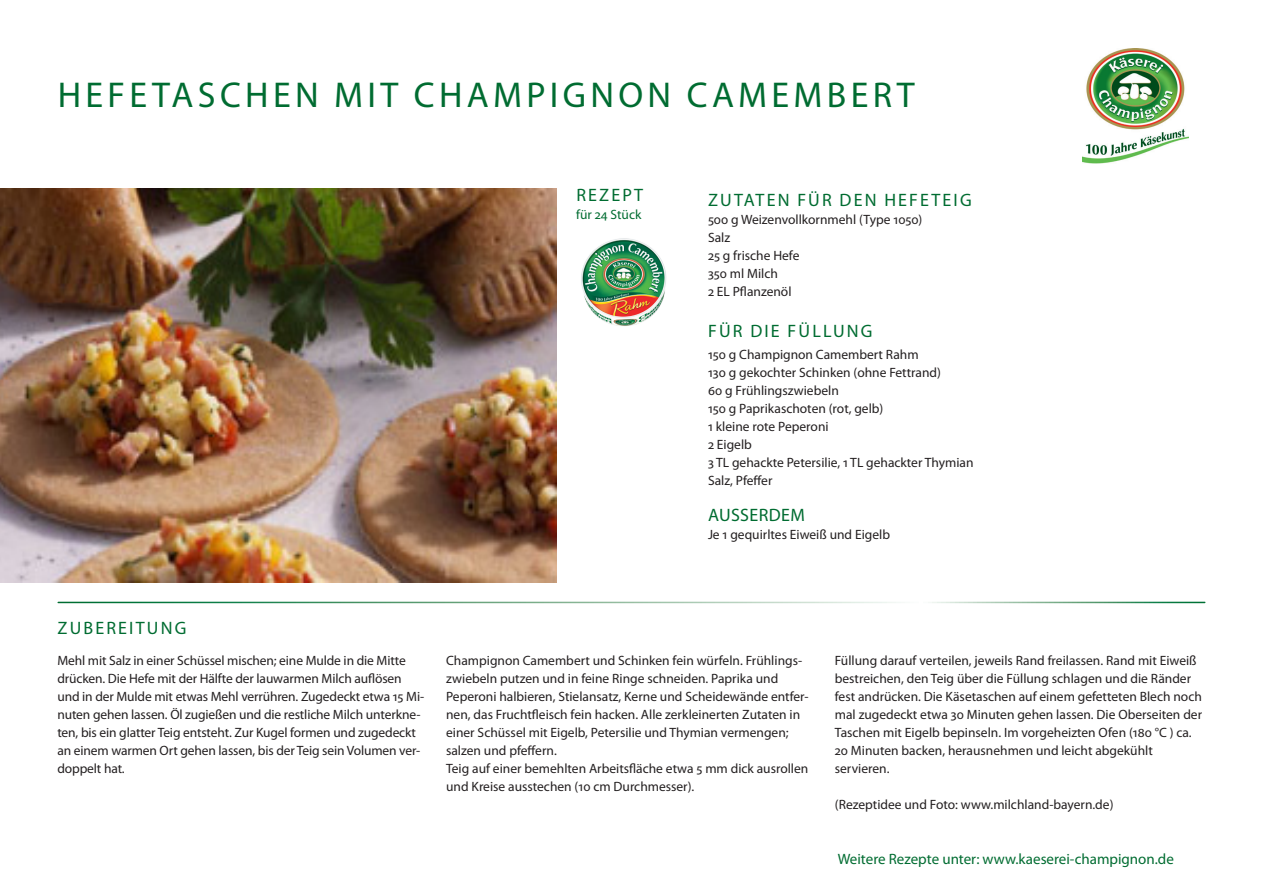
<style>
.page{position:relative;width:1263px;height:893px;background:#fff}
.page>*{position:absolute;margin:0;border:0;box-sizing:border-box;transform-origin:0 0}
._01_headversal{font:36px "Myriad Pro";letter-spacing:.12em;color:#006c31}
._04_head_klein{font:18px "Myriad Pro";letter-spacing:.12em;color:#006c31}
._04_head_klein-2{font:18px "Myriad Pro";letter-spacing:.02em;color:#006c31}
._03_Text_kursiv{font:15px "Myriad Pro";color:#006c31}
._02_Grundtext{font:13.5px/18px "Myriad Pro";color:#231f20}
._04_head_klein-3{font:13.5px/18px "Myriad Pro";color:#231f20}
._02_Grundtext-2{font:13.5px "Myriad Pro";color:#006c31}
</style>
<div class="page">
<img style="left:0;top:189px;width:556px;height:393px">
<img style="left:1082px;top:48px;width:106px;height:116px">
<img style="left:581px;top:238px;width:85px;height:88px">
<p class="_01_headversal" style="left:58px;top:73px;width:858px">HEFETASCHEN MIT CHAMPIGNON CAMEMBERT</p>
<p class="_04_head_klein" style="left:58px;top:617px;width:130px">ZUBEREITUNG</p>
<p class="_04_head_klein" style="left:576px;top:184px;width:68px">REZEPT</p>
<p class="_02_Grundtext-2" style="left:576px;top:207px;width:67px">für 24 Stück</p>
<p class="_04_head_klein" style="left:708px;top:189px;width:265px">ZUTATEN FÜR DEN HEFETEIG</p>
<p class="_02_Grundtext" style="left:708px;top:211px;width:216px">500 g Weizenvollkornmehl (Type 1050)<br>Salz<br>25 g frische Hefe<br>350 ml Milch</p>
<p class="_02_Grundtext" style="left:708px;top:283px;width:85px">2 EL Pflanzenöl</p>
<p class="_04_head_klein" style="left:708px;top:320px;width:166px">FÜR DIE FÜLLUNG</p>
<p class="_04_head_klein-3" style="left:708px;top:345px;width:267px">150 g Champignon Camembert Rahm<br>130 g gekochter Schinken (ohne Fettrand)<br>60 g Frühlingszwiebeln<br>150 g Paprikaschoten (rot, gelb)<br>1 kleine rote Peperoni<br>2 Eigelb<br>3 TL gehackte Petersilie, 1 TL gehackter Thymian<br>Salz, Pfeffer</p>
<p class="_04_head_klein-2" style="left:708px;top:504px;width:98px">AUSSERDEM</p>
<p class="_04_head_klein-3" style="left:708px;top:525px;width:184px">Je 1 gequirltes Eiweiß und Eigelb</p>
<p class="_02_Grundtext" style="left:57px;top:651px;width:368px">Mehl mit Salz in einer Schüssel mischen; eine Mulde in die Mitte drücken. Die Hefe mit der Hälfte der lauwarmen Milch auflösen und in der Mulde mit etwas Mehl verrühren. Zugedeckt etwa 15 Mi&shy;nuten gehen lassen. Öl zugießen und die restliche Milch unterkne&shy;ten, bis ein glatter Teig entsteht. Zur Kugel formen und zugedeckt an einem warmen Ort gehen lassen, bis der Teig sein Volumen ver&shy;doppelt hat.</p>
<p class="_02_Grundtext" style="left:446px;top:651px;width:364px">Champignon Camembert und Schinken fein würfeln. Frühlings&shy;zwiebeln putzen und in feine Ringe schneiden. Paprika und Peperoni halbieren, Stielansatz, Kerne und Scheidewände entfer&shy;nen, das Fruchtfleisch fein hacken. Alle zerkleinerten Zutaten in einer Schüssel mit Eigelb, Petersilie und Thymian vermengen; salzen und pfeffern.</p>
<p class="_02_Grundtext" style="left:446px;top:759px;width:364px">Teig auf einer bemehlten Arbeitsfläche etwa 5 mm dick ausrollen und Kreise ausstechen (10 cm Durchmesser).</p>
<p class="_02_Grundtext" style="left:835px;top:651px;width:369px">Füllung darauf verteilen, jeweils Rand freilassen. Rand mit Eiweiß bestreichen, den Teig über die Füllung schlagen und die Ränder fest andrücken. Die Käsetaschen auf einem gefetteten Blech noch mal zugedeckt etwa 30 Minuten gehen lassen. Die Oberseiten der Taschen mit Eigelb bepinseln. Im vorgeheizten Ofen (180 °C ) ca.<br>20 Minuten backen, herausnehmen und leicht abgekühlt servieren.</p>
<p class="_02_Grundtext" style="left:835px;top:795px;width:280px">(Rezeptidee und Foto: www.milchland-bayern.de)</p>
<p class="_03_Text_kursiv" style="left:838px;top:849px;width:338px">Weitere Rezepte unter: www.kaeserei-champignon.de</p>
</div>
